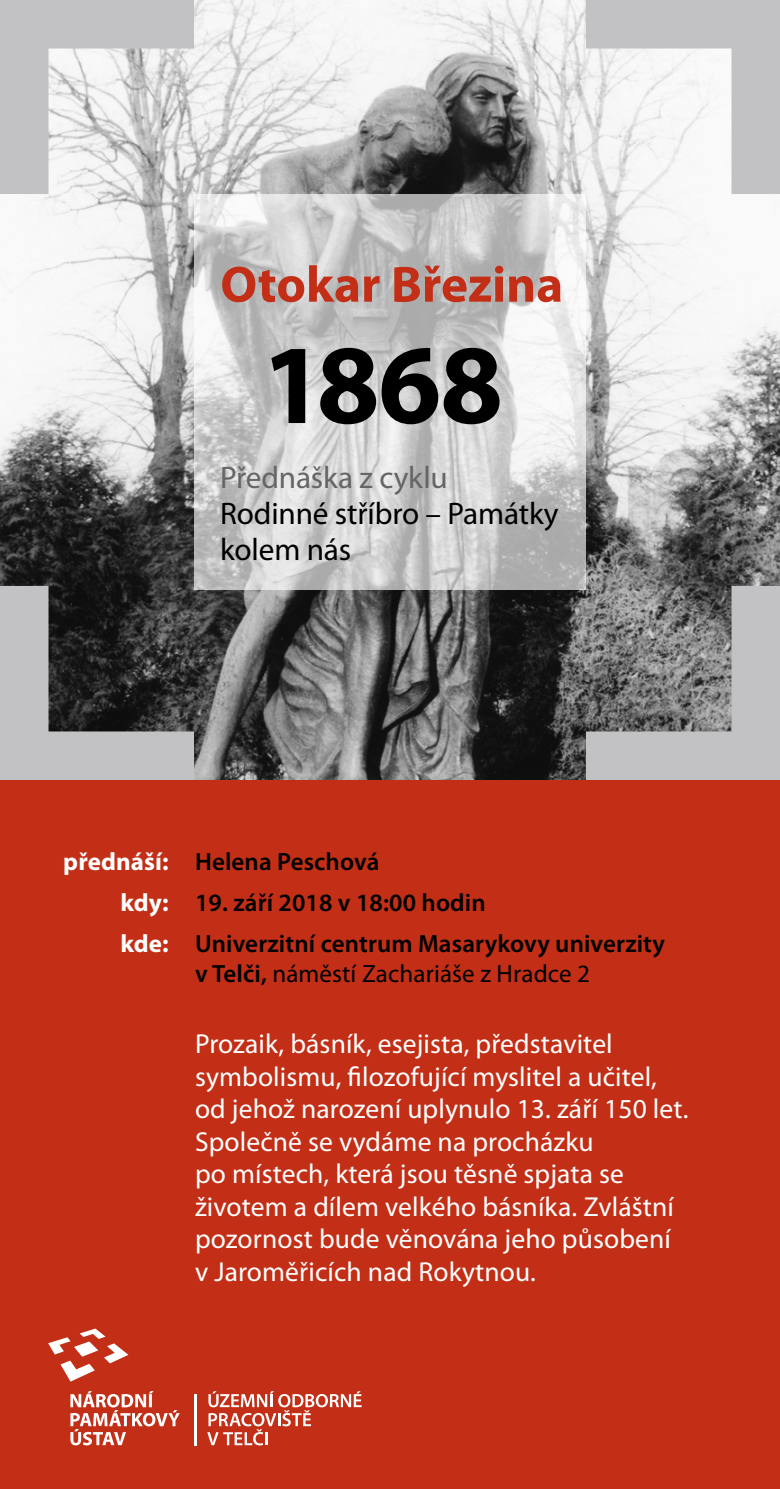
<style>
.page{position:relative;width:780px;height:1489px;background:#fff}
.page>*{position:absolute;margin:0;border:0;box-sizing:border-box;transform-origin:0 0}
.t1{font:700 113.75px "Myriad Pro";color:#000}
.t2{font:700 51.25px "Myriad Pro";color:#c22f16}
.t3{font:31.25px/36.2px "Myriad Pro";letter-spacing:-.005em;color:#000}
.t4{font:31.25px "Myriad Pro";letter-spacing:-.005em;color:#646567}
.t5{font:27.5px/32.5px "Myriad Pro";letter-spacing:.005em;color:#fff}
.t6{font:600 25px/40.6px "Myriad Pro";letter-spacing:.005em;color:#000}
.t7{font:25px "Myriad Pro";letter-spacing:.005em;color:#000}
.t8{font:700 25px/40.6px "Myriad Pro";letter-spacing:.005em;color:#fff;text-align:justify}
.s1{font-weight:600}
</style>
<div class="page">
<div style="left:0;top:778px;width:780px;height:710px;background:#c22f16"></div>
<img style="left:0;top:0;width:780px;height:780px">
<svg style="left:586px;top:586px;width:194px;height:194px;background:#989899"></svg>
<svg style="left:586px;top:0;width:194px;height:194px"></svg>
<svg style="left:0;top:0;width:194px;height:194px"></svg>
<svg style="left:0;top:586px;width:194px;height:194px;background:#6b6b6c"></svg>
<hr style="left:194px;top:1393px;width:2px;height:51px;background:#fff">
<svg style="left:207px;top:1391px;width:154px;height:54px"></svg>
<svg style="left:70px;top:1391px;width:110px;height:54px"></svg>
<svg style="left:48px;top:1328px;width:80px;height:53px"></svg>
<svg style="left:195px;top:194px;width:391px;height:395px;background:#cdcdcd"></svg>
<h2 class="t2" style="left:220px;top:256px;width:344px">Otokar Březina</h2>
<h1 class="t1" style="left:261px;top:321px;width:243px">1868</h1>
<p class="t4" style="left:220px;top:460px;width:229px">Přednáška z cyklu</p>
<p class="t3" style="left:220px;top:496px;width:340px">Rodinné stříbro – Památky kolem nás</p>
<p class="t8" style="left:120px;top:841px;width:50px;text-indent:-57px">přednáší: kdy: kde:</p>
<p class="t6" style="left:195px;top:840px;width:186px">Helena Peschová</p>
<p class="t6" style="left:195px;top:881px;width:471px">19. září 2018 v 18:00 hodin<br>Univerzitní centrum Masarykovy univerzity</p>
<p class="t7" style="left:195px;top:959px;width:396px"><span class="s1">v Telči,</span> náměstí Zachariáše z Hradce 2</p>
<p class="t5" style="left:195px;top:1028px;width:495px">Prozaik, básník, esejista, představitel symbolismu, filozofující myslitel a učitel, od jehož narození uplynulo 13. září 150 let.<br>Společně se vydáme na procházku<br>po místech, která jsou těsně spjata se životem a dílem velkého básníka. Zvláštní pozornost bude věnována jeho působení v Jaroměřicích nad Rokytnou.</p>
</div>
